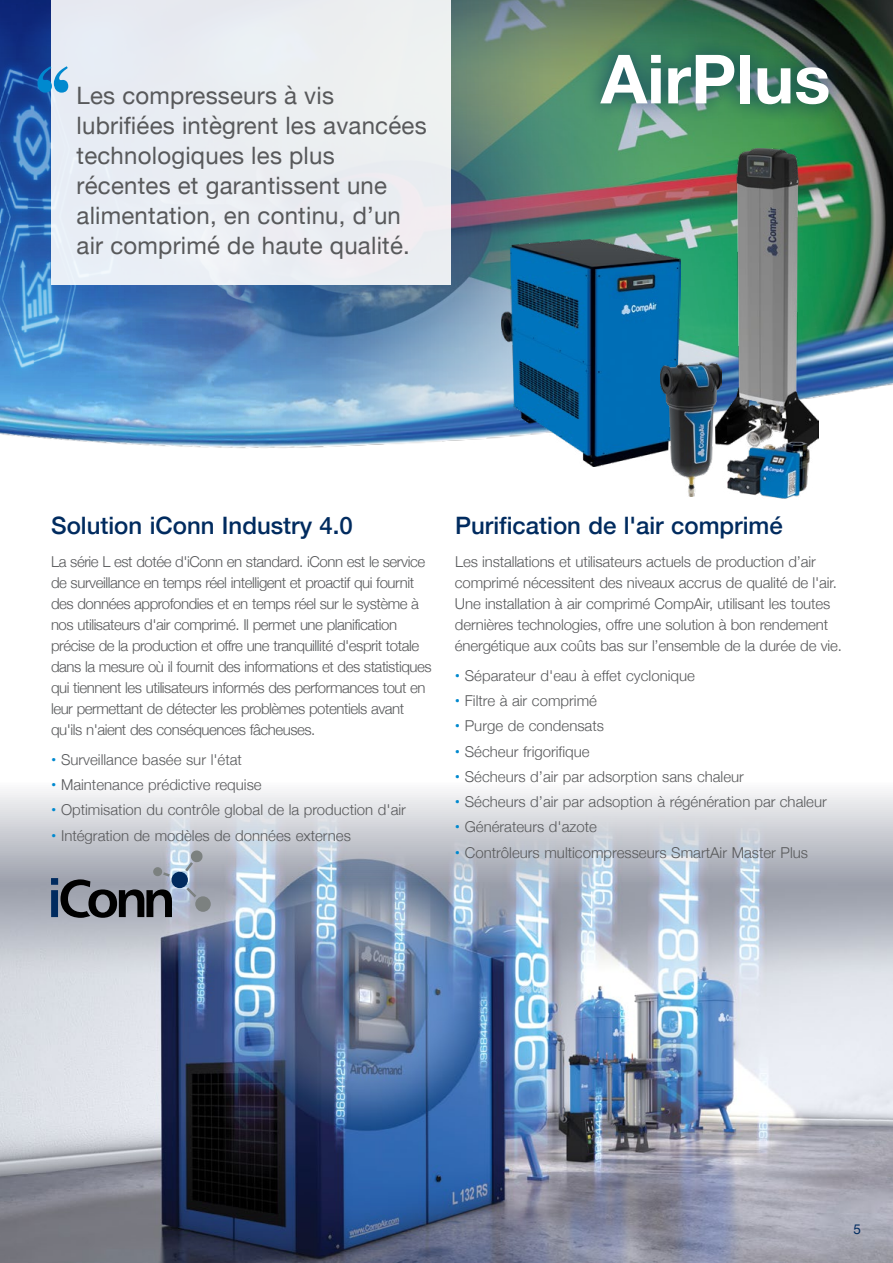
<style>
.page{position:relative;width:893px;height:1263px;background:#fff}
.page>*{position:absolute;margin:0;border:0;box-sizing:border-box;transform-origin:0 0}
.t1{font:700 78.3px "Times";color:#0089cf}
.t2{font:700 67.8px "Helvetica Neue";color:#fff}
.t3{font:24px/30px "Helvetica Neue";letter-spacing:.01em;color:#58595b}
.t4{font:500 24px "Helvetica Neue";color:#002b5f}
.t5{font:300 15px/21px "Helvetica Neue";letter-spacing:-.01em;color:#58595b}
.t6{font:300 15px/21px "Helvetica Neue";letter-spacing:-.03em;color:#58595b}
.t7{font:13.5px "Helvetica Neue";color:#002b5f}
.s1{font-weight:700;color:#0089cf}
</style>
<div class="page">
<img style="left:543px;top:0;width:350px;height:310px">
<img style="left:0;top:0;width:543px;height:310px">
<img style="left:0;top:313px;width:893px;height:135px">
<img style="left:0;top:791px;width:893px;height:472px">
<div style="left:583px;top:35px;width:264px;height:88px;background:#002b5f;opacity:.75"></div>
<div style="left:51px;top:0;width:400px;height:285px;background:#eaedf2"></div>
<div style="left:153px;top:867px;width:9px;height:9px;background:#7c8180;border-radius:50%"></div>
<svg style="left:186px;top:887px;width:10px;height:10px"></svg>
<svg style="left:51px;top:872px;width:121px;height:46px;background:#686c76"></svg>
<div style="left:195px;top:896px;width:16px;height:16px;background:#7c8180;border-radius:50%"></div>
<svg style="left:185px;top:850px;width:18px;height:21px"></svg>
<div style="left:171px;top:872px;width:17px;height:16px;background:#002b5f;border-radius:50%"></div>
<img style="left:502px;top:239px;width:179px;height:228px">
<img style="left:715px;top:149px;width:104px;height:299px">
<img style="left:660px;top:362px;width:62px;height:134px">
<img style="left:723px;top:434px;width:102px;height:65px">
<h1 class="t1" style="left:32px;top:19px;width:44px">‘‘</h1>
<h3 class="t3" style="left:77px;top:81px;width:259px">Les compresseurs à vis</h3>
<h3 class="t3" style="left:77px;top:111px;width:352px">lubrifiées intègrent les avancées technologiques les plus récentes et garantissent une alimentation, en continu, d’un air comprimé de haute qualité.</h3>
<h2 class="t2" style="left:601px;top:26px;width:231px">AirPlus</h2>
<h3 class="t4" style="left:51px;top:506px;width:303px">Solution iConn Industry 4.0</h3>
<h3 class="t4" style="left:455px;top:506px;width:329px">Purification de l'air comprimé</h3>
<p class="t5" style="left:455px;top:550px;width:388px">Les installations et utilisateurs actuels de production d’air comprimé nécessitent des niveaux accrus de qualité de l'air.<br>Une installation à air comprimé CompAir, utilisant les toutes dernières technologies, offre une solution à bon rendement énergétique aux coûts bas sur l’ensemble de la durée de vie.</p>
<p class="t5" style="left:455px;top:664px;width:241px"><span class="s1">•</span> Séparateur d'eau à effet cyclonique</p>
<p class="t5" style="left:455px;top:689px;width:143px"><span class="s1">•</span> Filtre à air comprimé</p>
<p class="t5" style="left:455px;top:714px;width:151px"><span class="s1">•</span> Purge de condensats</p>
<p class="t5" style="left:455px;top:740px;width:136px"><span class="s1">•</span> Sécheur frigorifique</p>
<p class="t5" style="left:455px;top:765px;width:290px"><span class="s1">•</span> Sécheurs d’air par adsorption sans chaleur</p>
<p class="t5" style="left:455px;top:790px;width:373px"><span class="s1">•</span> Sécheurs d’air par adsoption à régénération par chaleur</p>
<p class="t5" style="left:455px;top:815px;width:143px"><span class="s1">•</span> Générateurs d'azote</p>
<p class="t5" style="left:455px;top:841px;width:355px"><span class="s1">•</span> Contrôleurs multicompresseurs SmartAir Master Plus</p>
<p class="t6" style="left:51px;top:550px;width:382px">La série L est dotée d'iConn en standard. iConn est le service de surveillance en temps réel intelligent et proactif qui fournit des données approfondies et en temps réel sur le système à nos utilisateurs d'air comprimé. Il permet une planification précise de la production et offre une tranquillité d'esprit totale dans la mesure où il fournit des informations et des statistiques qui tiennent les utilisateurs informés des performances tout en leur permettant de détecter les problèmes potentiels avant qu'ils n'aient des conséquences fâcheuses.</p>
<p class="t5" style="left:51px;top:748px;width:192px"><span class="s1">•</span> Surveillance basée sur l'état</p>
<p class="t5" style="left:51px;top:773px;width:212px"><span class="s1">•</span> Maintenance prédictive requise</p>
<p class="t5" style="left:51px;top:798px;width:356px"><span class="s1">•</span> Optimisation du contrôle global de la production d'air</p>
<p class="t5" style="left:51px;top:824px;width:301px"><span class="s1">•</span> Intégration de modèles de données externes</p>
<p class="t7" style="left:854px;top:1219px;width:9px">5</p>
</div>
